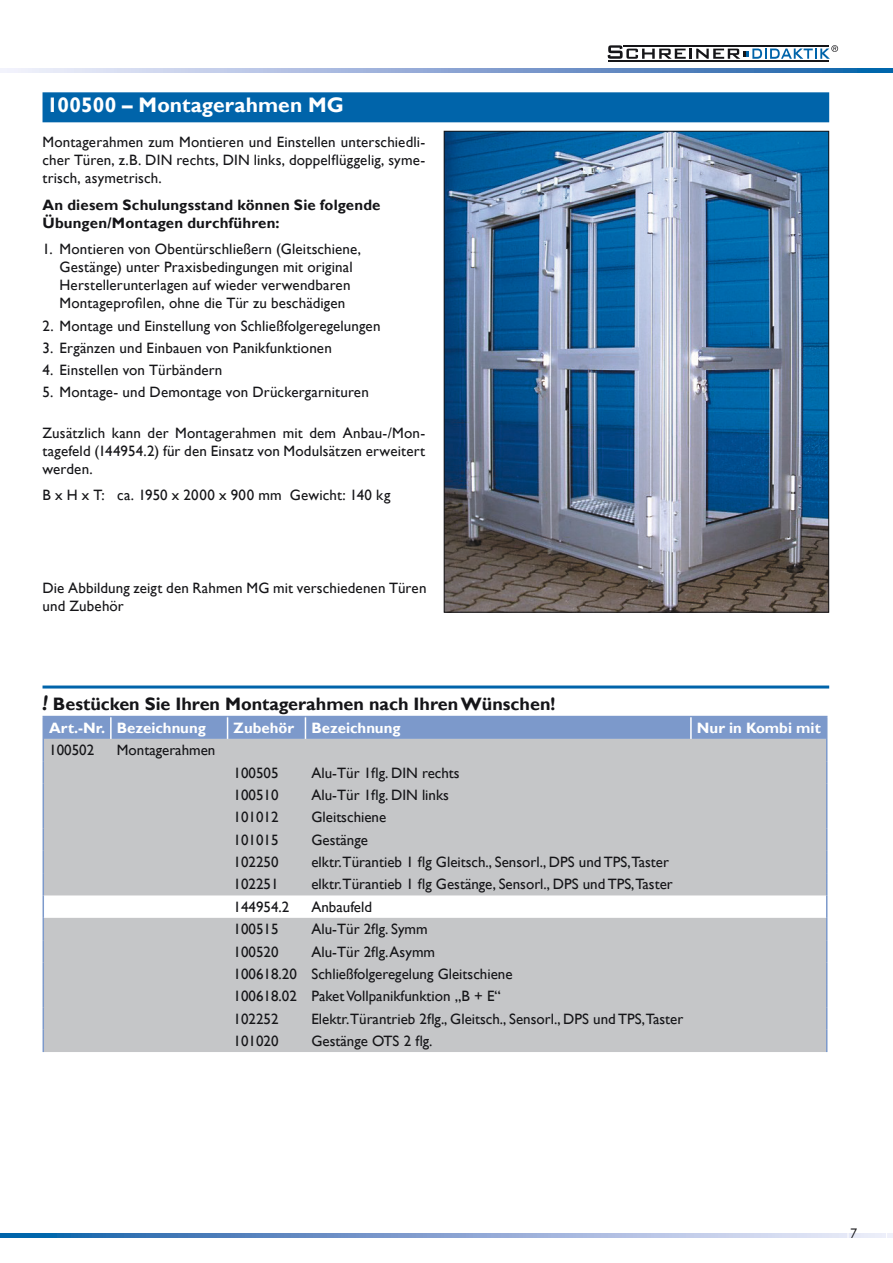
<style>
.page{position:relative;width:893px;height:1263px;background:#fff}
.page>*{position:absolute;margin:0;border:0;box-sizing:border-box;transform-origin:0 0}
.t1{font:700 21px "Gill Sans";letter-spacing:.005em;color:#fff}
.t2{font:700 18px "Gill Sans";color:#151518}
.t3{font:15px/18px "Gill Sans";letter-spacing:.005em;color:#151518;text-align:justify}
.t4{font:700 15px/18px "Gill Sans";letter-spacing:.01em;color:#151518}
.t5{font:700 15px "Gill Sans";color:#fff}
.t6{font:13.5px "Futura BT";color:#151518}
.s1{font-style:italic;font-size:21px}
</style>
<div class="page">
<hr style="left:608px;top:61px;width:221px;height:1px;background:#151518">
<svg style="left:608px;top:45px;width:230px;height:14px"></svg>
<svg style="left:0;top:68px;width:893px;height:4px;background:#88a7d3"></svg>
<svg style="left:0;top:1233px;width:893px;height:4px;background:#83a4d1"></svg>
<img style="left:446px;top:133px;width:381px;height:478px">
<div style="left:43px;top:92px;width:786px;height:30px;background:#0064aa"></div>
<hr style="left:43px;top:685px;width:786px;height:3px;background:#0064aa">
<svg style="left:43px;top:716px;width:784px;height:336px;background:#c3c6cb"></svg>
<h1 class="t1" style="left:47px;top:93px;width:299px">100500 – Montagerahmen MG</h1>
<p class="t3" style="left:43px;top:133px;width:384px">Montagerahmen zum Montieren und Einstellen unterschiedli&shy;cher Türen, z.B. DIN rechts, DIN links, doppelflüggelig, syme&shy;trisch, asymetrisch.</p>
<p class="t4" style="left:43px;top:196px;width:340px">An diesem Schulungsstand können Sie folgende<br>Übungen/Montagen durchführen:</p>
<p class="t3" style="left:43px;top:240px;width:320px;text-align:center">1. Montieren von Obentürschließern (Gleitschiene, Gestänge) unter Praxisbedingungen mit original Herstellerunterlagen auf wieder verwendbaren Montageprofilen, ohne die Tür zu beschädigen</p>
<p class="t3" style="left:43px;top:316px;width:340px">2. Montage und Einstellung von Schließfolgeregelungen</p>
<p class="t3" style="left:43px;top:339px;width:291px">3. Ergänzen und Einbauen von Panikfunktionen</p>
<p class="t3" style="left:43px;top:361px;width:181px">4. Einstellen von Türbändern</p>
<p class="t3" style="left:43px;top:383px;width:328px">5. Montage- und Demontage von Drückergarnituren</p>
<p class="t3" style="left:43px;top:423px;width:384px">Zusätzlich kann der Montagerahmen mit dem Anbau-/Mon&shy;tagefeld (144954.2) für den Einsatz von Modulsätzen erweitert werden.</p>
<p class="t3" style="left:43px;top:486px;width:349px">B x H x T: ca. 1950 x 2000 x 900 mm Gewicht: 140 kg</p>
<p class="t3" style="left:43px;top:579px;width:385px">Die Abbildung zeigt den Rahmen MG mit verschiedenen Türen und Zubehör</p>
<p class="t2" style="left:43px;top:693px;width:514px"><span class="s1">!</span> Bestücken Sie Ihren Montagerahmen nach Ihren Wünschen!</p>
<p class="t5" style="left:49px;top:719px;width:158px">Art.-Nr. Bezeichnung</p>
<p class="t5" style="left:234px;top:719px;width:168px">Zubehör Bezeichnung</p>
<p class="t5" style="left:697px;top:719px;width:125px">Nur in Kombi mit</p>
<p class="t3" style="left:49px;top:741px;width:46px">100502</p>
<p class="t3" style="left:117px;top:741px;width:100px">Montagerahmen</p>
<p class="t3" style="left:234px;top:763px;width:46px">100505</p>
<p class="t3" style="left:311px;top:763px;width:150px">Alu-Tür 1flg. DIN rechts</p>
<p class="t3" style="left:234px;top:786px;width:46px">100510</p>
<p class="t3" style="left:311px;top:786px;width:139px">Alu-Tür 1flg. DIN links</p>
<p class="t3" style="left:234px;top:808px;width:46px">101012</p>
<p class="t3" style="left:311px;top:808px;width:76px">Gleitschiene</p>
<p class="t3" style="left:234px;top:830px;width:46px">101015</p>
<p class="t3" style="left:311px;top:830px;width:58px">Gestänge</p>
<p class="t3" style="left:234px;top:853px;width:46px">102250</p>
<p class="t3" style="left:311px;top:853px;width:359px">elktr.Türantieb 1 flg Gleitsch., Sensorl., DPS und TPS,Taster</p>
<p class="t3" style="left:234px;top:875px;width:46px">102251</p>
<p class="t3" style="left:311px;top:875px;width:363px">elktr.Türantieb 1 flg Gestänge, Sensorl., DPS und TPS,Taster</p>
<p class="t3" style="left:234px;top:897px;width:57px">144954.2</p>
<p class="t3" style="left:311px;top:897px;width:62px">Anbaufeld</p>
<p class="t3" style="left:234px;top:920px;width:46px">100515</p>
<p class="t3" style="left:311px;top:920px;width:118px">Alu-Tür 2flg. Symm</p>
<p class="t3" style="left:234px;top:942px;width:46px">100520</p>
<p class="t3" style="left:234px;top:940px;width:280px;line-height:22.4px;text-align:left;text-indent:78px">Alu-Tür 2flg. Asymm<br>100618.20 Schließfolgeregelung Gleitschiene<br>100618.02 Paket Vollpanikfunktion „B + E“<br>102252</p>
<p class="t3" style="left:311px;top:1009px;width:373px">Elektr.Türantrieb 2flg., Gleitsch., Sensorl., DPS und TPS,Taster</p>
<p class="t3" style="left:234px;top:1032px;width:46px">101020</p>
<p class="t3" style="left:311px;top:1032px;width:123px">Gestänge OTS 2 flg.</p>
<p class="t6" style="left:850px;top:1225px;width:9px">7</p>
</div>
